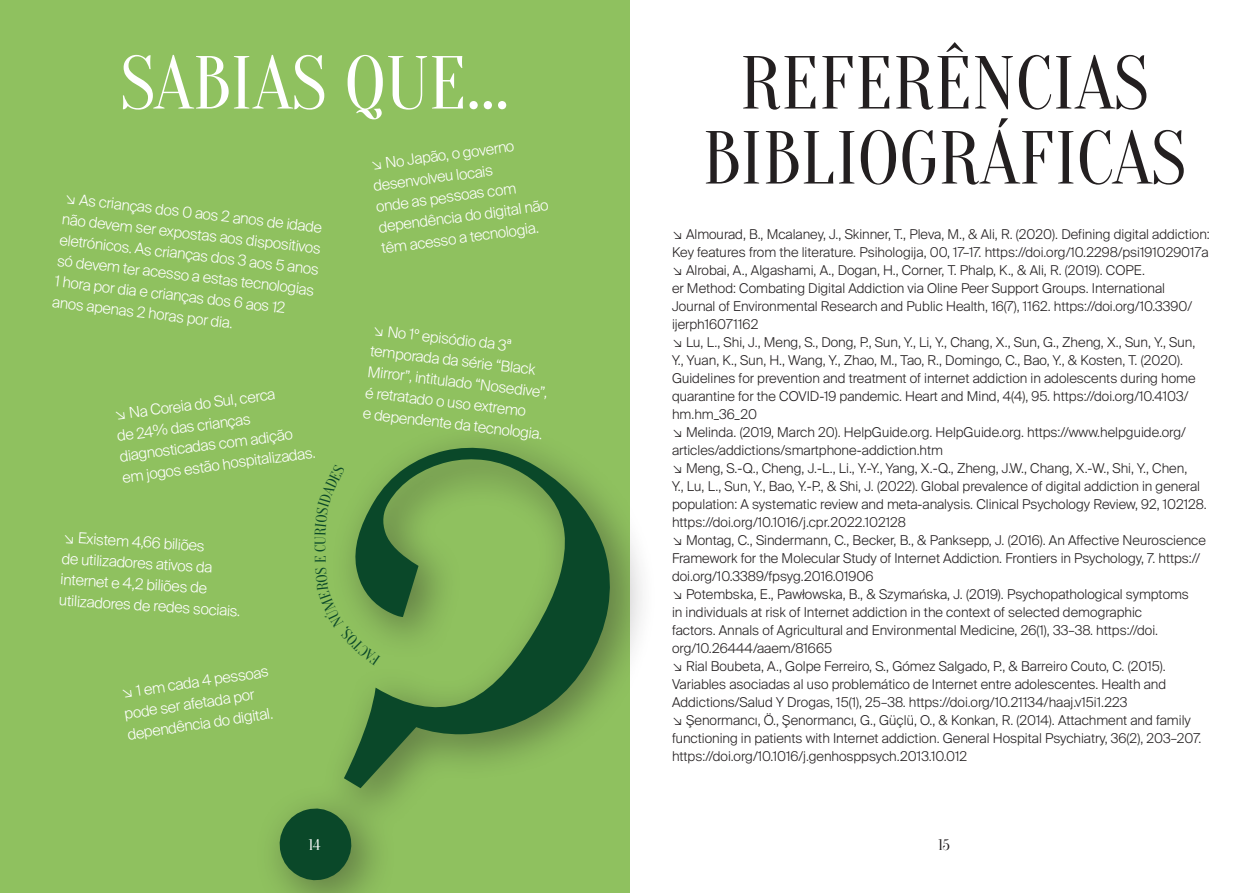
<style>
.page{position:relative;width:1259px;height:893px;background:#fff}
.page>*{position:absolute;margin:0;border:0;box-sizing:border-box;transform-origin:0 0}
.t1{font:75px/75px "Oranienbaum";color:#231f20;text-align:center}
.t2{font:75px "Oranienbaum";color:#fff}
.t3{font:300 15px/21px "Suisse Intl";color:#fff}
.t4{font:15px "Oranienbaum";color:#fff}
.t5{font:15px "Oranienbaum";color:#231f20}
.t6{font:15px "Oranienbaum";color:#0a4829}
.t7{font:300 13.5px/18px "Suisse Intl";color:#231f20}
</style>
<div class="page">
<div style="left:0;top:0;width:629px;height:893px;background:#8fc15f"></div>
<div style="left:254px;top:421px;width:403px;height:472px;background:#231f20;opacity:.4"></div>
<svg style="left:278px;top:447px;width:333px;height:434px"></svg>
<svg style="left:315px;top:567px;width:65px;height:98px"></svg>
<svg style="left:315px;top:545px;width:11px;height:6px"></svg>
<svg style="left:315px;top:464px;width:30px;height:71px"></svg>
<p class="t2" style="left:120px;top:41px;width:390px">SABIAS QUE...</p>
<p class="t3" style="left:66px;top:187px;width:262px;rotate:7deg">↘ As crianças dos 0 aos 2 anos de idade não devem ser expostas aos dispositivos eletrónicos. As crianças dos 3 aos 5 anos só devem ter acesso a estas tecnologias 1 hora por dia e crianças dos 6 aos 12 anos apenas 2 horas por dia.</p>
<p class="t3" style="left:112px;top:405px;width:196px;rotate:-8deg">↘ Na Coreia do Sul, cerca<br>de 24% das crianças diagnosticadas com adição em jogos estão hospitalizadas.</p>
<p class="t3" style="left:64px;top:526px;width:184px;rotate:4deg">↘ Existem 4,66 biliões<br>de utilizadores ativos da internet e 4,2 biliões de utilizadores de redes sociais.</p>
<p class="t3" style="left:120px;top:682px;width:150px;rotate:-8deg">↘ 1 em cada 4 pessoas pode ser afetada por dependência do digital.</p>
<p class="t6" style="left:312px;top:544px;width:10px;rotate:-90deg">U</p>
<p class="t6" style="left:312px;top:563px;width:9px;rotate:-90deg">E</p>
<p class="t3" style="left:368px;top:155px;width:172px;rotate:-8deg">↘ No Japão, o governo desenvolveu locais<br>onde as pessoas com dependência do digital não têm acesso a tecnologia.</p>
<p class="t3" style="left:374px;top:319px;width:183px;rotate:7deg">↘ No 1º episódio da 3ª temporada da série “Black<br>Mirror”, intitulado “Nosedive”, é retratado o uso extremo<br>e dependente da tecnologia.</p>
<p class="t1" style="left:702px;top:47px;width:485px">REFERÊNCIAS<br>BIBLIOGRÁFICAS</p>
<p class="t7" style="left:672px;top:225px;width:539px">↘ Almourad, B., Mcalaney, J., Skinner, T., Pleva, M., &amp; Ali, R. (2020). Defining digital addiction:<br>Key features from the literature. Psihologija, 00, 17–17. https://doi.org/10.2298/psi191029017a</p>
<p class="t7" style="left:672px;top:261px;width:522px">↘ Alrobai, A., Algashami, A., Dogan, H., Corner, T. Phalp, K., &amp; Ali, R. (2019). COPE.<br>er Method: Combating Digital Addiction via Oline Peer Support Groups. International Journal of Environmental Research and Public Health, 16(7), 1162. https://doi.org/10.3390/ ijerph16071162</p>
<p class="t7" style="left:672px;top:333px;width:525px">↘ Lu, L., Shi, J., Meng, S., Dong, P., Sun, Y., Li, Y., Chang, X., Sun, G., Zheng, X., Sun, Y., Sun, Y., Yuan, K., Sun, H., Wang, Y., Zhao, M., Tao, R., Domingo, C., Bao, Y., &amp; Kosten, T. (2020).<br>Guidelines for prevention and treatment of internet addiction in adolescents during home quarantine for the COVID-19 pandemic. Heart and Mind, 4(4), 95. https://doi.org/10.4103/ hm.hm_36_20</p>
<p class="t7" style="left:672px;top:423px;width:515px">↘ Melinda. (2019, March 20). HelpGuide.org. HelpGuide.org. https://www.helpguide.org/ articles/addictions/smartphone-addiction.htm</p>
<p class="t7" style="left:672px;top:459px;width:536px">↘ Meng, S.-Q., Cheng, J.-L., Li., Y.-Y., Yang, X.-Q., Zheng, J.W., Chang, X.-W., Shi, Y., Chen,<br>Y., Lu, L., Sun, Y., Bao, Y.-P., &amp; Shi, J. (2022). Global prevalence of digital addiction in general population: A systematic review and meta-analysis. Clinical Psychology Review, 92, 102128. https://doi.org/10.1016/j.cpr.2022.102128</p>
<p class="t7" style="left:672px;top:531px;width:535px">↘ Montag, C., Sindermann, C., Becker, B., &amp; Panksepp, J. (2016). An Affective Neuroscience<br>Framework for the Molecular Study of Internet Addiction. Frontiers in Psychology, 7. https:// doi.org/10.3389/fpsyg.2016.01906</p>
<p class="t7" style="left:672px;top:585px;width:518px">↘ Potembska, E., Pawłowska, B., &amp; Szymańska, J. (2019). Psychopathological symptoms in individuals at risk of Internet addiction in the context of selected demographic factors. Annals of Agricultural and Environmental Medicine, 26(1), 33–38. https://doi. org/10.26444/aaem/81665</p>
<p class="t7" style="left:672px;top:657px;width:495px;text-align:justify">↘ Rial Boubeta, A., Golpe Ferreiro, S., Gómez Salgado, P., &amp; Barreiro Couto, C. (2015).<br>Variables asociadas al uso problemático de Internet entre adolescentes. Health and Addictions/Salud Y Drogas, 15(1), 25–38. https://doi.org/10.21134/haaj.v15i1.223</p>
<p class="t7" style="left:672px;top:711px;width:531px">↘ Şenormancı, Ö., Şenormancı, G., Güçlü, O., &amp; Konkan, R. (2014). Attachment and family functioning in patients with Internet addiction. General Hospital Psychiatry, 36(2), 203–207. https://doi.org/10.1016/j.genhosppsych.2013.10.012</p>
<p class="t4" style="left:309px;top:837px;width:13px">14</p>
<p class="t5" style="left:938px;top:837px;width:13px">15</p>
</div>
